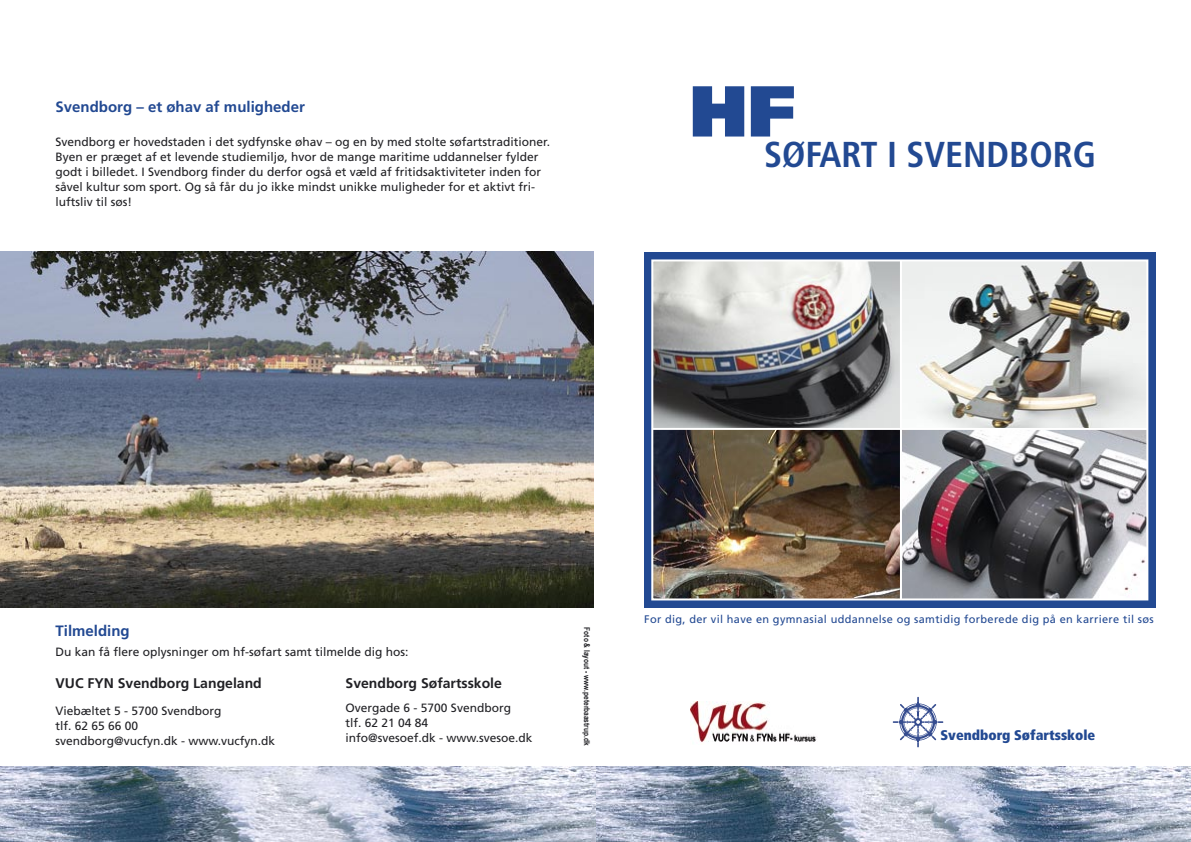
<style>
.page{position:relative;width:1191px;height:842px;background:#fff}
.page>*{position:absolute;margin:0;border:0;box-sizing:border-box;transform-origin:0 0}
.t1{font:900 72px "Frutiger";color:#224992}
.t2{font:700 condensed 36px "Frutiger";color:#224992}
.HF-Søfart_Overskrift{font:700 15px "Frutiger";color:#224992}
.HF-Søfart_Brødtekst{font:700 14px "Frutiger";color:#212125}
.t3{font:900 condensed 14px "Frutiger";color:#224992}
.HF-Søfart_Brødtekst-2{font:12px/15px "Frutiger";color:#212125}
.t4{font:11px "Frutiger";letter-spacing:.03em;color:#224992}
.t5{font:700 8px "Arial Narrow";color:#212125}
</style>
<div class="page">
<img style="left:0;top:766px;width:1191px;height:76px">
<div style="left:644px;top:252px;width:511px;height:355px;background:#224992"></div>
<img style="left:654px;top:262px;width:491px;height:166px">
<img style="left:654px;top:430px;width:491px;height:167px">
<div style="left:651px;top:259px;width:497px;height:341px;border:2px solid #fff"></div>
<hr style="left:653px;top:428px;width:494px;height:2px;background:#fff">
<hr style="left:900px;top:261px;width:2px;height:339px;background:#fff">
<img style="left:0;top:252px;width:593px;height:356px">
<svg style="left:892px;top:697px;width:51px;height:50px"></svg>
<img style="left:690px;top:701px;width:127px;height:41px">
<p class="HF-Søfart_Overskrift" style="left:56px;top:98px;width:251px">Svendborg – et øhav af muligheder</p>
<p class="HF-Søfart_Brødtekst-2" style="left:56px;top:134px;width:496px">Svendborg er hovedstaden i det sydfynske øhav – og en by med stolte søfartstraditioner.<br>Byen er præget af et levende studiemiljø, hvor de mange maritime uddannelser fylder godt i billedet. I Svendborg finder du derfor også et væld af fritidsaktiviteter inden for såvel kultur som sport. Og så får du jo ikke mindst unikke muligheder for et aktivt fri&shy;luftsliv til søs!</p>
<p class="t1" style="left:689px;top:67px;width:108px">HF</p>
<p class="t2" style="left:764px;top:133px;width:333px">SØFART I SVENDBORG</p>
<p class="HF-Søfart_Overskrift" style="left:56px;top:621px;width:76px">Tilmelding</p>
<p class="HF-Søfart_Brødtekst-2" style="left:56px;top:644px;width:354px">Du kan få flere oplysninger om hf-søfart samt tilmelde dig hos:</p>
<p class="HF-Søfart_Brødtekst" style="left:56px;top:675px;width:208px">VUC FYN Svendborg Langeland</p>
<p class="HF-Søfart_Brødtekst-2" style="left:56px;top:703px;width:167px">Viebæltet 5 - 5700 Svendborg tlf. 62 65 66 00</p>
<p class="HF-Søfart_Brødtekst-2" style="left:56px;top:733px;width:221px">svendborg@vucfyn.dk - www.vucfyn.dk</p>
<p class="HF-Søfart_Brødtekst" style="left:345px;top:675px;width:158px">Svendborg Søfartsskole</p>
<p class="HF-Søfart_Brødtekst-2" style="left:345px;top:700px;width:167px">Overgade 6 - 5700 Svendborg</p>
<p class="HF-Søfart_Brødtekst-2" style="left:345px;top:715px;width:84px">tlf. 62 21 04 84</p>
<p class="HF-Søfart_Brødtekst-2" style="left:345px;top:730px;width:188px">info@svesoef.dk - www.svesoe.dk</p>
<p class="t5" style="left:591px;top:627px;width:119px;rotate:90deg">Foto &amp; layout - www.peterbaastrup.dk</p>
<p class="t4" style="left:644px;top:612px;width:511px">For dig, der vil have en gymnasial uddannelse og samtidig forberede dig på en karriere til søs</p>
<p class="t3" style="left:940px;top:727px;width:156px">Svendborg Søfartsskole</p>
</div>
